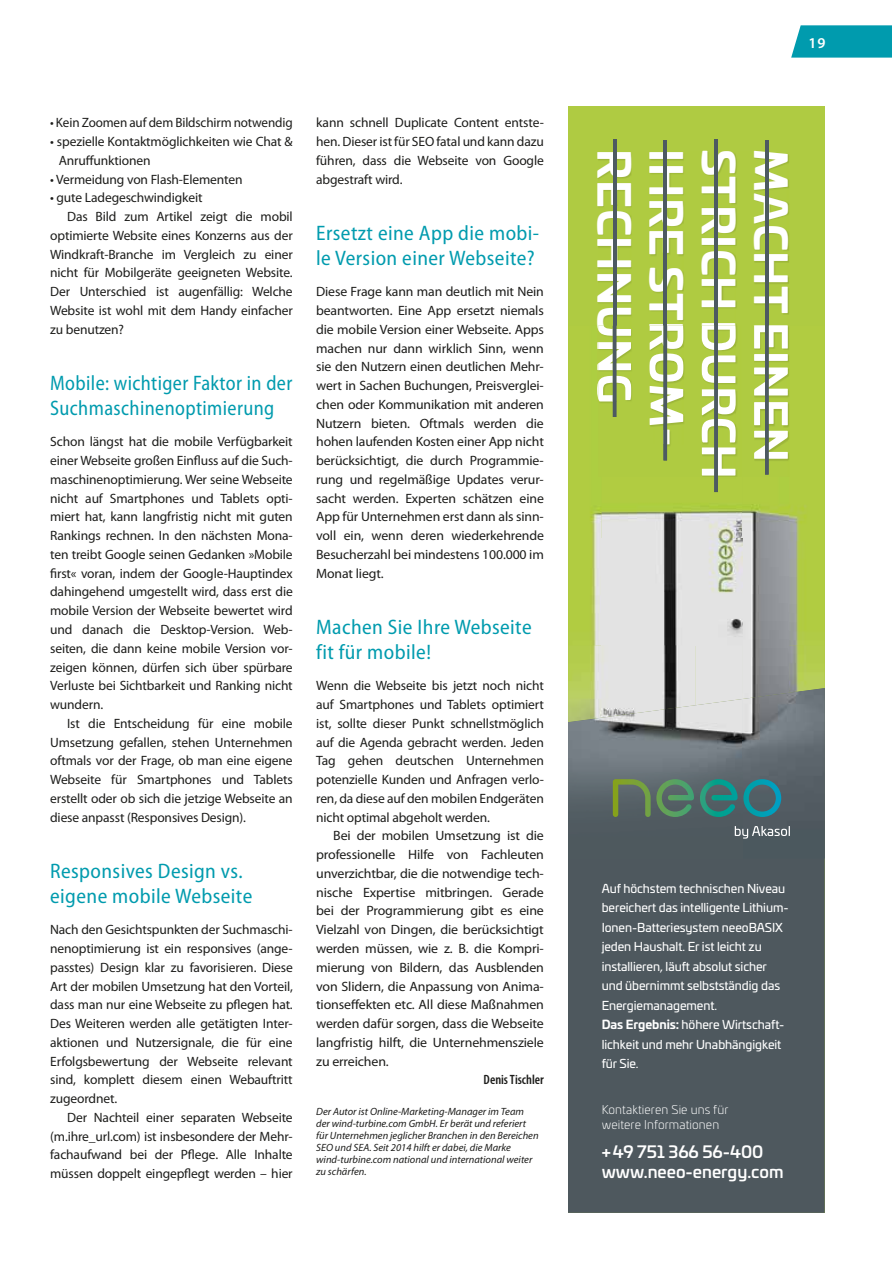
<style>
.page{position:relative;width:892px;height:1262px;background:#fff}
.page>*{position:absolute;margin:0;border:0;box-sizing:border-box;transform-origin:0 0}
.t1{font:700 43.5px "Univia Pro";letter-spacing:.01em;color:#fff}
.t2{font:semi-condensed 21px/25.2px "Myriad Pro";letter-spacing:.02em;color:#009bae}
.t3{font:semi-condensed 21px/25.2px "Myriad Pro";letter-spacing:.02em;color:#009bae;scale:.94 1}
.t4{font:500 16.5px "Univia Pro";color:#fff}
.t5{font:600 15px "Myriad Pro";color:#fff}
.t6{font:13.5px/18.8px "Myriad Pro";letter-spacing:-.01em;color:#1d1d1b;text-align:justify}
.t7{font:600 condensed 13.5px "Myriad Pro";color:#1d1d1b}
.t8{font:12px/19.5px "Univia Pro";letter-spacing:-.005em;color:#fff}
.t9{font:300 12px/15px "Univia Pro";letter-spacing:.01em;color:#fff}
.t10{font:italic 10.5px/12px "Myriad Pro";color:#1d1d1b}
.s1{font-weight:700}
</style>
<div class="page">
<svg style="left:791px;top:25px;width:100px;height:33px;background:#12a2b3"></svg>
<div style="left:567px;top:106px;width:257px;height:1106px;background:#afcb42"></div>
<div style="left:567px;top:858px;width:257px;height:354px;background:#4e585e"></div>
<img style="left:601px;top:154px;width:187px;height:322px">
<img style="left:753px;top:152px;width:34px;height:173px">
<img style="left:701px;top:152px;width:34px;height:173px">
<img style="left:649px;top:152px;width:34px;height:173px">
<img style="left:598px;top:152px;width:33px;height:173px">
<svg style="left:764px;top:140px;width:4px;height:185px"></svg>
<hr style="left:714px;top:140px;width:3px;height:352px;background:#4d5a61">
<hr style="left:663px;top:140px;width:3px;height:320px;background:#4d5a61">
<svg style="left:612px;top:140px;width:4px;height:185px"></svg>
<img style="left:567px;top:325px;width:34px;height:320px">
<img style="left:788px;top:327px;width:36px;height:361px">
<img style="left:601px;top:476px;width:140px;height:169px">
<img style="left:741px;top:432px;width:47px;height:256px">
<img style="left:567px;top:645px;width:128px;height:53px">
<div style="left:695px;top:645px;width:47px;height:53px;background:#e3e3e3"></div>
<img style="left:567px;top:698px;width:174px;height:160px">
<img style="left:741px;top:688px;width:83px;height:170px">
<img style="left:753px;top:325px;width:34px;height:133px">
<img style="left:701px;top:325px;width:34px;height:153px">
<img style="left:649px;top:325px;width:34px;height:119px">
<img style="left:597px;top:325px;width:34px;height:76px">
<img style="left:764px;top:325px;width:4px;height:149px">
<img style="left:714px;top:325px;width:3px;height:167px">
<img style="left:663px;top:325px;width:3px;height:135px">
<img style="left:612px;top:325px;width:4px;height:92px">
<svg style="left:612px;top:779px;width:168px;height:37px;background:#4a786c"></svg>
<svg style="left:734px;top:825px;width:55px;height:13px"></svg>
<p class="t6" style="left:50px;top:113px;width:244px">• Kein Zoomen auf dem Bildschirm notwendig</p>
<p class="t6" style="left:59px;top:132px;width:235px;text-indent:-9px">• spezielle Kontaktmöglichkeiten wie Chat &amp;<br>Anruffunktionen</p>
<p class="t6" style="left:50px;top:169px;width:194px">• Vermeidung von Flash-Elementen</p>
<p class="t6" style="left:50px;top:188px;width:154px">• gute Ladegeschwindigkeit</p>
<p class="t6" style="left:67px;top:207px;width:227px">Das Bild zum Artikel zeigt die mobil</p>
<p class="t6" style="left:50px;top:226px;width:244px">optimierte Website eines Konzerns aus der</p>
<p class="t6" style="left:50px;top:244px;width:244px">Windkraft-Branche im Vergleich zu einer</p>
<p class="t6" style="left:50px;top:263px;width:244px">nicht für Mobilgeräte geeigneten Website.</p>
<p class="t6" style="left:50px;top:282px;width:244px">Der Unterschied ist augenfällig: Welche</p>
<p class="t6" style="left:50px;top:301px;width:244px">Website ist wohl mit dem Handy einfacher</p>
<p class="t6" style="left:50px;top:319px;width:75px">zu benutzen?</p>
<h2 class="t3" style="left:50px;top:371px;width:259px">Mobile: wichtiger Faktor in der<br>Suchmaschinenoptimierung</h2>
<p class="t6" style="left:50px;top:432px;width:244px">Schon längst hat die mobile Verfügbarkeit einer Webseite großen Einfluss auf die Such&shy;maschinenoptimierung. Wer seine Webseite nicht auf Smartphones und Tablets opti&shy;miert hat, kann langfristig nicht mit guten Rankings rechnen. In den nächsten Mona&shy;ten treibt Google seinen Gedanken »Mobile first« voran, indem der Google-Hauptindex dahingehend umgestellt wird, dass erst die mobile Version der Webseite bewertet wird und danach die Desktop-Version. Web&shy;seiten, die dann keine mobile Version vor&shy;zeigen können, dürfen sich über spürbare Verluste bei Sichtbarkeit und Ranking nicht wundern.</p>
<p class="t6" style="left:50px;top:713px;width:244px;text-indent:17px">Ist die Entscheidung für eine mobile Umsetzung gefallen, stehen Unternehmen oftmals vor der Frage, ob man eine eigene Webseite für Smartphones und Tablets erstellt oder ob sich die jetzige Webseite an diese anpasst (Responsives Design).</p>
<h2 class="t2" style="left:50px;top:858px;width:204px">Responsives Design vs. eigene mobile Webseite</h2>
<p class="t6" style="left:50px;top:919px;width:244px">Nach den Gesichtspunkten der Suchmaschi&shy;nenoptimierung ist ein responsives (ange&shy;passtes) Design klar zu favorisieren. Diese Art der mobilen Umsetzung hat den Vorteil, dass man nur eine Webseite zu pflegen hat.<br>Des Weiteren werden alle getätigten Inter&shy;aktionen und Nutzersignale, die für eine Erfolgsbewertung der Webseite relevant sind, komplett diesem einen Webauftritt zugeordnet.</p>
<p class="t6" style="left:50px;top:1107px;width:244px;text-indent:17px">Der Nachteil einer separaten Webseite (m.ihre_url.com) ist insbesondere der Mehr&shy;fachaufwand bei der Pflege. Alle Inhalte müssen doppelt eingepflegt werden – hier</p>
<p class="t6" style="left:316px;top:113px;width:229px">kann schnell Duplicate Content entste&shy;hen. Dieser ist für SEO fatal und kann dazu führen, dass die Webseite von Google abgestraft wird.</p>
<h2 class="t2" style="left:316px;top:221px;width:224px">Ersetzt eine App die mobi&shy;le Version einer Webseite?</h2>
<p class="t6" style="left:316px;top:282px;width:229px">Diese Frage kann man deutlich mit Nein beantworten. Eine App ersetzt niemals die mobile Version einer Webseite. Apps machen nur dann wirklich Sinn, wenn sie den Nutzern einen deutlichen Mehr&shy;wert in Sachen Buchungen, Preisverglei&shy;chen oder Kommunikation mit anderen Nutzern bieten. Oftmals werden die hohen laufenden Kosten einer App nicht berücksichtigt, die durch Programmie&shy;rung und regelmäßige Updates verur&shy;sacht werden. Experten schätzen eine App für Unternehmen erst dann als sinn&shy;voll ein, wenn deren wiederkehrende Besucherzahl bei mindestens 100.000 im Monat liegt.</p>
<h2 class="t2" style="left:316px;top:614px;width:217px">Machen Sie Ihre Webseite fit für mobile!</h2>
<p class="t6" style="left:316px;top:676px;width:229px">Wenn die Webseite bis jetzt noch nicht auf Smartphones und Tablets optimiert ist, sollte dieser Punkt schnellstmöglich auf die Agenda gebracht werden. Jeden Tag gehen deutschen Unternehmen potenzielle Kunden und Anfragen verlo&shy;ren, da diese auf den mobilen Endgeräten nicht optimal abgeholt werden.</p>
<p class="t6" style="left:316px;top:826px;width:229px;text-indent:17px">Bei der mobilen Umsetzung ist die professionelle Hilfe von Fachleuten unverzichtbar, die die notwendige tech&shy;nische Expertise mitbringen. Gerade bei der Programmierung gibt es eine Vielzahl von Dingen, die berücksichtigt werden müssen, wie z. B. die Kompri&shy;mierung von Bildern, das Ausblenden von Slidern, die Anpassung von Anima&shy;tionseffekten etc. All diese Maßnahmen werden dafür sorgen, dass die Webseite langfristig hilft, die Unternehmensziele zu erreichen.</p>
<p class="t7" style="left:483px;top:1072px;width:62px">Denis Tischler</p>
<p class="t10" style="left:316px;top:1105px;width:224px">Der Autor ist Online-Marketing-Manager im Team der wind-turbine.com GmbH. Er berät und referiert für Unternehmen jeglicher Branchen in den Bereichen SEO und SEA. Seit 2014 hilft er dabei, die Marke wind-turbine.com national und international weiter zu schärfen.</p>
<p class="t5" style="left:808px;top:34px;width:18px">19</p>
<h1 class="t1" style="left:648px;top:149px;width:255px;rotate:90deg">RECHNUNG</h1>
<h1 class="t1" style="left:700px;top:149px;width:299px;rotate:90deg">IHRE STROM-</h1>
<h1 class="t1" style="left:752px;top:149px;width:331px;rotate:90deg">STRICH DURCH</h1>
<h1 class="t1" style="left:805px;top:149px;width:314px;rotate:90deg">MACHT EINEN</h1>
<p class="t8" style="left:601px;top:877px;width:188px">Auf höchstem technischen Niveau bereichert das intelligente Lithium-<br>Io nen -Batteriesystem neeoBASIX jeden Haushalt. Er ist leicht zu installieren, läuft absolut sicher und übernimmt selbstständig das<br>Energiemanagement.<br><span class="s1">Das Ergebnis:</span> höhere Wirtschaft&shy;lichkeit und mehr Unabhängigkeit für Sie.</p>
<p class="t9" style="left:601px;top:1100px;width:128px">Kontaktieren Sie uns für weitere Informationen</p>
<p class="t4" style="left:601px;top:1139px;width:163px">+ 49 751 366 56-400</p>
<p class="t4" style="left:601px;top:1158px;width:183px">www.neeo-energy.com</p>
</div>
